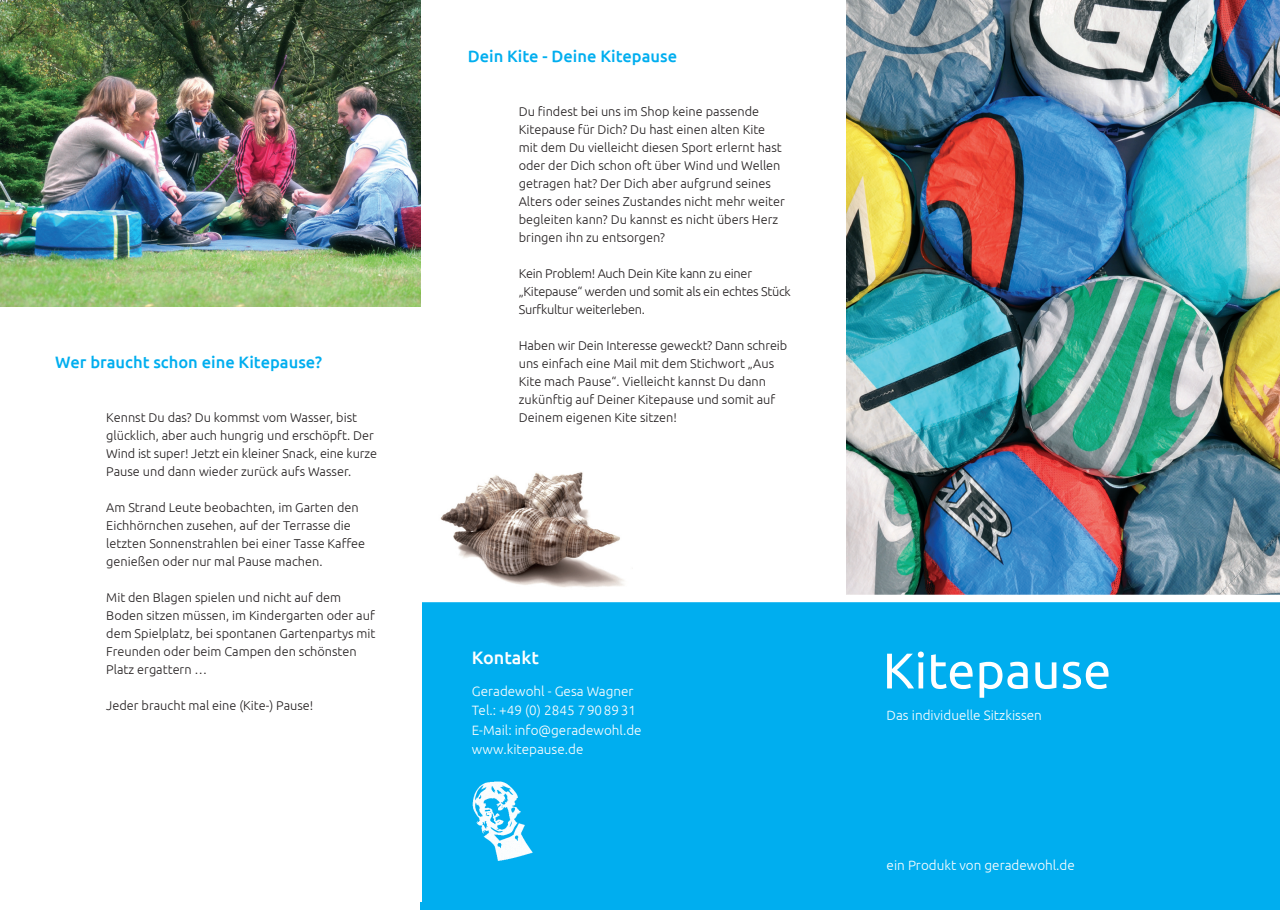
<style>
.page{position:relative;width:1280px;height:910px;background:#fff}
.page>*{position:absolute;margin:0;border:0;box-sizing:border-box;transform-origin:0 0}
.t1{font:50.1px "Ubuntu";color:#fff}
.t2{font:500 18px "Ubuntu";color:#fff}
.t3{font:500 16.5px "Ubuntu";color:#00aeef}
.t4{font:300 13.5px/19.5px "Ubuntu";color:#fff}
.t5{font:300 12.75px/18px "Ubuntu";color:#231f20}
.t6{font:300 12.75px/18px "Ubuntu";letter-spacing:-.02em;color:#231f20}
</style>
<div class="page">
<img style="left:440px;top:472px;width:184px;height:115px">
<img style="left:847px;top:0;width:433px;height:595px">
<div style="left:421px;top:598px;width:859px;height:312px;background:#00aeef"></div>
<div style="left:421px;top:595px;width:859px;height:7px;background:#fff"></div>
<div style="left:9px;top:9px;width:413px;height:892px;background:#fff"></div>
<img style="left:0;top:0;width:421px;height:306px">
<img style="left:472px;top:781px;width:61px;height:80px">
<p class="t3" style="left:55px;top:351px;width:269px">Wer braucht schon eine Kitepause?</p>
<p class="t5" style="left:106px;top:408px;width:272px">Kennst Du das? Du kommst vom Wasser, bist glücklich, aber auch hungrig und erschöpft. Der Wind ist super! Jetzt ein kleiner Snack, eine kurze Pause und dann wieder zurück aufs Wasser.</p>
<p class="t5" style="left:106px;top:498px;width:260px">Am Strand Leute beobachten, im Garten den Eichhörnchen zusehen, auf der Terrasse die letzten Sonnenstrahlen bei einer Tasse Kaffee genießen oder nur mal Pause machen.</p>
<p class="t5" style="left:106px;top:588px;width:271px">Mit den Blagen spielen und nicht auf dem Boden sitzen müssen, im Kindergarten oder auf dem Spielplatz, bei spontanen Gartenpartys mit Freunden oder beim Campen den schönsten Platz ergattern …</p>
<p class="t5" style="left:106px;top:696px;width:209px">Jeder braucht mal eine (Kite-) Pause!</p>
<p class="t3" style="left:468px;top:45px;width:211px">Dein Kite - Deine Kitepause</p>
<p class="t5" style="left:519px;top:102px;width:268px">Du findest bei uns im Shop keine passende Kitepause für Dich? Du hast einen alten Kite mit dem Du vielleicht diesen Sport erlernt hast oder der Dich schon oft über Wind und Wellen getragen hat? Der Dich aber aufgrund seines Alters oder seines Zustandes nicht mehr weiter begleiten kann? Du kannst es nicht übers Herz bringen ihn zu entsorgen?</p>
<p class="t6" style="left:519px;top:264px;width:274px">Kein Problem! Auch Dein Kite kann zu einer „Kitepause“ werden und somit als ein echtes Stück<br>Surfkultur weiterleben.</p>
<p class="t5" style="left:519px;top:336px;width:270px">Haben wir Dein Interesse geweckt? Dann schreib uns einfach eine Mail mit dem Stichwort „Aus Kite mach Pause“. Vielleicht kannst Du dann zukünftig auf Deiner Kitepause und somit auf Deinem eigenen Kite sitzen!</p>
<h2 class="t2" style="left:472px;top:646px;width:69px">Kontakt</h2>
<p class="t4" style="left:472px;top:681px;width:171px">Geradewohl - Gesa Wagner<br>Tel.: +49 (0) 2845 7908931<br>E-Mail: info@geradewohl.de www.kitepause.de</p>
<h1 class="t1" style="left:883px;top:640px;width:230px">Kitepause</h1>
<p class="t4" style="left:887px;top:705px;width:157px">Das individuelle Sitzkissen</p>
<p class="t4" style="left:887px;top:855px;width:190px">ein Produkt von geradewohl.de</p>
</div>
